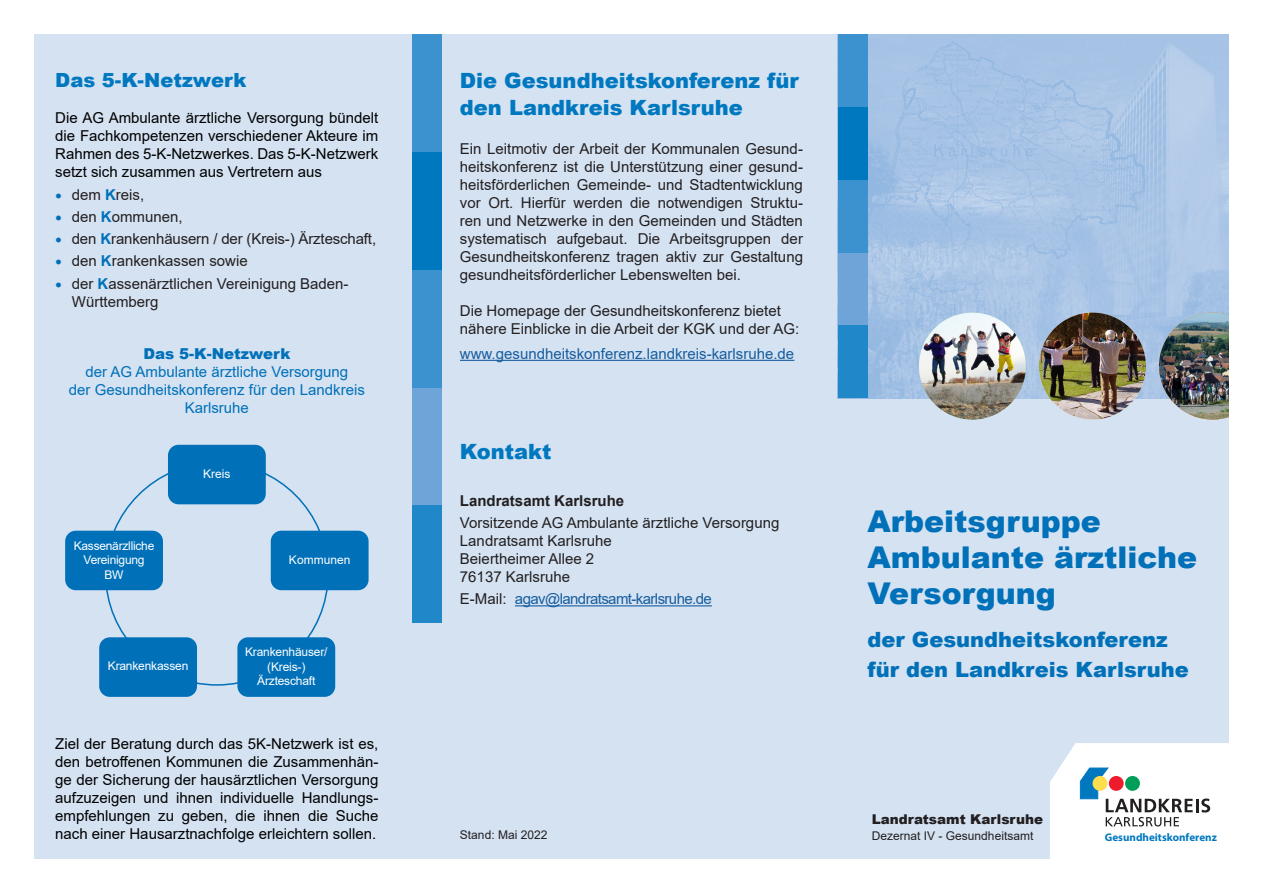
<style>
.page{position:relative;width:1263px;height:893px;background:#fff}
.page>*{position:absolute;margin:0;border:0;box-sizing:border-box;transform-origin:0 0}
.t1{font:900 30px "Arial";color:#0070b8}
.Überschrift{font:900 21px "Arial";color:#0078c0}
.t2{font:900 21px "Arial";color:#0070b8}
.t3{font:900 19.5px "Arial";color:#0078c0}
.Überschrift-2{font:15px/18px "Arial";color:#231f20;text-align:justify}
.t4{font:15px/18px "Arial";color:#000;text-align:justify}
.t5{font:15px/18px "Arial";color:#0070b8;text-align:center}
.t6{font:15px "Arial";color:#175d9e}
.t7{font:15px "Arial";letter-spacing:-.04em;color:#175d9e}
.t8{font:700 15px "Arial";color:#231f20}
.t9{font:900 15px "Arial";color:#0070b8}
.t10{font:900 13.5px "Arial";color:#231f20}
.t11{font:12px/14.4px "Arial";letter-spacing:-.015em;color:#fff;text-align:center}
.t12{font:12px "Arial";color:#231f20}
.t13{font:700 11.1px "Myriad Pro";color:#0078c0}
.s1{font-size:19.5px;color:#0070b8}
.s2{font-weight:700;color:#0070b8}
.s3{color:#231f20}
</style>
<div class="page">
<div style="left:34px;top:34px;width:1195px;height:825px;background:#d4e2f2"></div>
<img style="left:867px;top:34px;width:362px;height:364px">
<div style="left:412px;top:34px;width:30px;height:118px;background:#3c92cf"></div>
<div style="left:412px;top:270px;width:30px;height:118px;background:#3c92cf"></div>
<div style="left:412px;top:388px;width:30px;height:117px;background:#6fa4d8"></div>
<div style="left:412px;top:152px;width:30px;height:118px;background:#0078c0"></div>
<div style="left:412px;top:505px;width:30px;height:118px;background:#2088c9"></div>
<div style="left:838px;top:34px;width:29px;height:73px;background:#3c92cf"></div>
<div style="left:838px;top:180px;width:29px;height:73px;background:#3c92cf"></div>
<div style="left:838px;top:253px;width:29px;height:72px;background:#6fa4d8"></div>
<div style="left:838px;top:107px;width:29px;height:73px;background:#0078c0"></div>
<div style="left:838px;top:325px;width:29px;height:73px;background:#2088c9"></div>
<img style="left:1159px;top:313px;width:70px;height:107px">
<img style="left:1039px;top:313px;width:107px;height:107px">
<img style="left:919px;top:313px;width:107px;height:107px;border-radius:54px">
<svg style="left:1050px;top:743px;width:179px;height:116px"></svg>
<div style="left:271px;top:531px;width:98px;height:59px;background:#0070b8;border-radius:11px"></div>
<div style="left:65px;top:531px;width:98px;height:59px;background:#0070b8;border-radius:11px"></div>
<div style="left:99px;top:637px;width:98px;height:60px;background:#0070b8;border-radius:11px"></div>
<div style="left:237px;top:637px;width:98px;height:60px;background:#0070b8;border-radius:11px"></div>
<div style="left:168px;top:445px;width:98px;height:59px;background:#0070b8;border-radius:11px"></div>
<hr style="left:460px;top:360px;width:334px;height:1px;background:#175d9e">
<hr style="left:515px;top:605px;width:197px;height:1px;background:#175d9e">
<p class="t3" style="left:55px;top:66px;width:193px">Das 5-K-Netzwerk</p>
<p class="t4" style="left:55px;top:109px;width:325px">Die AG Ambulante ärztliche Versorgung bündelt die Fachkompetenzen verschiedener Akteure im Rahmen des 5-K-Netzwerkes. Das 5-K-Netzwerk setzt sich zusammen aus Vertretern aus</p>
<p class="Überschrift-2" style="left:55px;top:185px;width:91px"><span class="s1">•</span> dem <span class="s2">K</span>reis,</p>
<p class="Überschrift-2" style="left:55px;top:207px;width:129px"><span class="s1">•</span> den <span class="s2">K</span>ommunen,</p>
<p class="Überschrift-2" style="left:55px;top:230px;width:322px"><span class="s1">•</span> den <span class="s2">K</span>rankenhäusern / der (Kreis-) Ärzteschaft,</p>
<p class="Überschrift-2" style="left:55px;top:252px;width:194px"><span class="s1">•</span> den <span class="s2">K</span>rankenkassen sowie</p>
<p class="Überschrift-2" style="left:55px;top:274px;width:295px"><span class="s1">•</span> der <span class="s2">K</span>assenärztlichen Vereinigung Baden-</p>
<p class="Überschrift-2" style="left:72px;top:292px;width:88px">Württemberg</p>
<p class="t9" style="left:143px;top:342px;width:148px">Das 5-K-Netzwerk</p>
<p class="t5" style="left:86px;top:362px;width:264px">der AG Ambulante ärztliche Versorgung</p>
<p class="t5" style="left:69px;top:380px;width:297px">der Gesundheitskonferenz für den Landkreis<br>Karlsruhe</p>
<p class="t11" style="left:74px;top:539px;width:82px">Kassenärzlliche<br>Vereinigung</p>
<p class="t11" style="left:105px;top:567px;width:21px">BW</p>
<p class="t11" style="left:203px;top:466px;width:29px">Kreis</p>
<p class="t11" style="left:289px;top:552px;width:63px">Kommunen</p>
<p class="t11" style="left:108px;top:659px;width:82px">Krankenkassen</p>
<p class="t11" style="left:245px;top:645px;width:84px">Krankenhäuser/ (Kreis-)</p>
<p class="t11" style="left:257px;top:674px;width:60px">Ärzteschaft</p>
<p class="t4" style="left:55px;top:734px;width:325px">Ziel der Beratung durch das 5K-Netzwerk ist es, den betroffenen Kommunen die Zusammenhän&shy;ge der Sicherung der hausärztlichen Versorgung aufzuzeigen und ihnen individuelle Handlungs&shy;empfehlungen zu geben, die ihnen die Suche nach einer Hausarztnachfolge erleichtern sollen.</p>
<p class="Überschrift" style="left:460px;top:65px;width:340px">Die Gesundheitskonferenz für</p>
<p class="Überschrift" style="left:460px;top:92px;width:284px">den Landkreis Karlsruhe</p>
<p class="Überschrift-2" style="left:460px;top:140px;width:344px">Ein Leitmotiv der Arbeit der Kommunalen Gesund&shy;heitskonferenz ist die Unterstützung einer gesund&shy;heitsförderlichen Gemeinde- und Stadtentwicklung vor Ort. Hierfür werden die notwendigen Struktu&shy;ren und Netzwerke in den Gemeinden und Städten systematisch aufgebaut. Die Arbeitsgruppen der Gesundheitskonferenz tragen aktiv zur Gestaltung gesundheitsförderlicher Lebenswelten bei.</p>
<p class="Überschrift-2" style="left:460px;top:302px;width:322px">Die Homepage der Gesundheitskonferenz bietet</p>
<p class="Überschrift-2" style="left:460px;top:320px;width:341px">nähere Einblicke in die Arbeit der KGK und der AG:</p>
<p class="t6" style="left:460px;top:343px;width:336px">www.gesundheitskonferenz.landkreis-karlsruhe.de</p>
<p class="Überschrift" style="left:460px;top:436px;width:93px">Kontakt</p>
<p class="t8" style="left:460px;top:490px;width:166px">Landratsamt Karlsruhe</p>
<p class="Überschrift-2" style="left:460px;top:514px;width:321px">Vorsitzende AG Ambulante ärztliche Versorgung</p>
<p class="Überschrift-2" style="left:460px;top:532px;width:153px">Landratsamt Karlsruhe</p>
<p class="Überschrift-2" style="left:460px;top:550px;width:136px">Beiertheimer Allee 2</p>
<p class="Überschrift-2" style="left:460px;top:568px;width:112px">76137 Karlsruhe</p>
<p class="t7" style="left:460px;top:589px;width:253px"><span class="s3">E-Mail:</span> agav@landratsamt-karlsruhe.de</p>
<p class="t12" style="left:460px;top:826px;width:89px">Stand: Mai 2022</p>
<p class="t1" style="left:867px;top:499px;width:235px">Arbeitsgruppe</p>
<p class="t1" style="left:867px;top:535px;width:331px">Ambulante ärztliche</p>
<p class="t1" style="left:867px;top:571px;width:190px">Versorgung</p>
<p class="t2" style="left:867px;top:624px;width:302px">der Gesundheitskonferenz</p>
<p class="t2" style="left:867px;top:654px;width:323px">für den Landkreis Karlsruhe</p>
<p class="t10" style="left:872px;top:809px;width:173px">Landratsamt Karlsruhe</p>
<p class="t12" style="left:872px;top:828px;width:163px">Dezernat IV - Gesundheitsamt</p>
<p class="t13" style="left:1105px;top:830px;width:114px">Gesundheitskonferenz</p>
</div>
